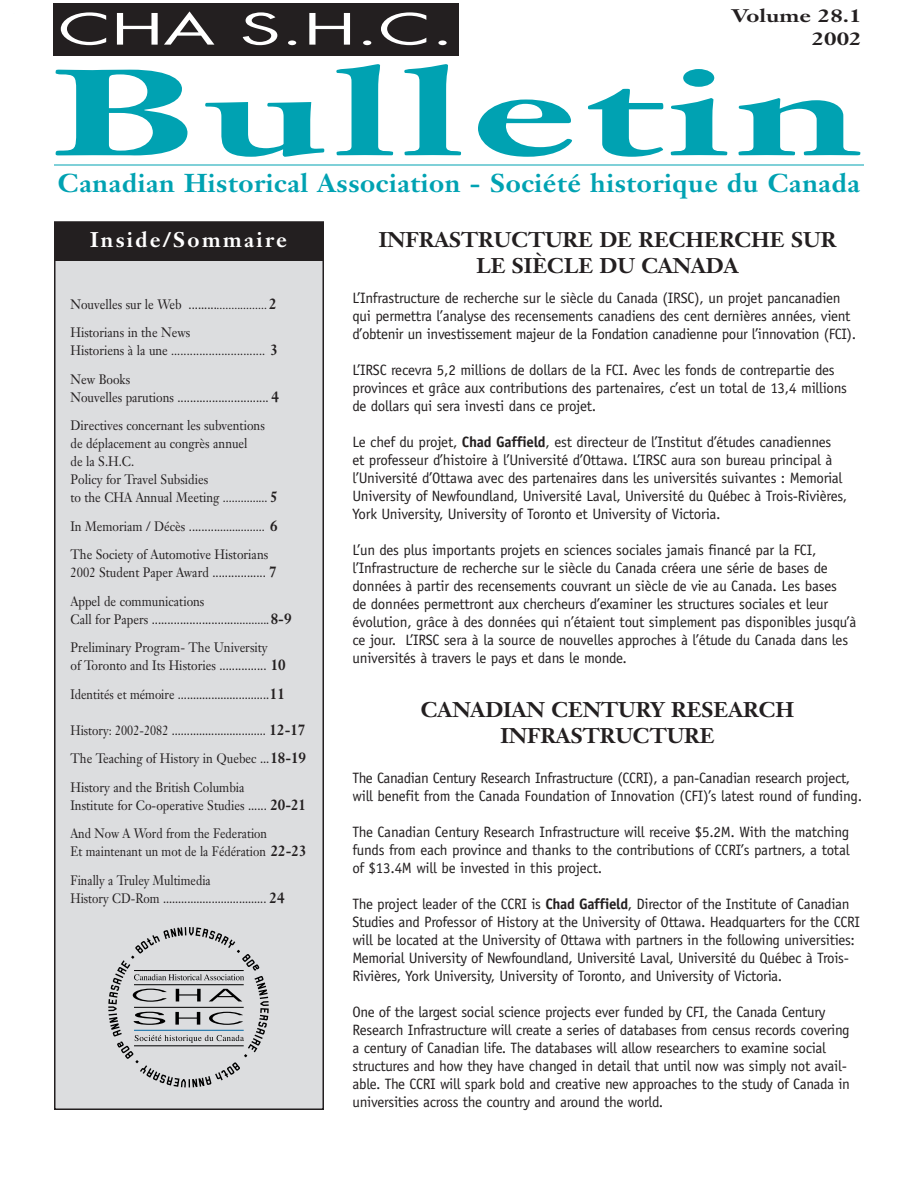
<style>
.page{position:relative;width:918px;height:1188px;background:#fff}
.page>*{position:absolute;margin:0;border:0;box-sizing:border-box;transform-origin:0 0}
.t1{font:700 120px "Janson Text";letter-spacing:.03em;color:#00a2b2;scale:1.75 1}
.t2{font:42px "Futura";color:#fff;scale:1.75 1}
.t3{font:700 25.5px "Janson Text";letter-spacing:.02em;color:#00a2b2}
.t4{font:700 21px/25.7px "Janson Text";color:#231f20;text-align:center}
.t5{font:700 21px "Janson Text";letter-spacing:.11em;color:#fff}
.t6{font:700 18px "Janson Text";color:#231f20;scale:1.25 1}
.t7{font:15px/18px "Officina Sans";letter-spacing:-.02em;color:#231f20}
.t8{font:13.5px/28.5px "Janson Text";color:#231f20;scale:.9 1}
.t9{font:13.5px/28.5px "Janson Text";color:#231f20;text-align:justify;scale:.87 1}
.t10{font:italic 13.5px/28.5px "Janson Text";color:#231f20;scale:.9 1}
.s1{font-weight:700}
.s2{font-style:italic;font-size:12.75px}
.s3{font-weight:700;font-size:15px}
.s4{font-style:normal}
.s5{font-weight:700;font-style:normal;font-size:15px}
.s6{font-size:12.75px}
</style>
<div class="page">
<div style="left:55px;top:222px;width:268px;height:887px;background:#dcdddf"></div>
<div style="left:54px;top:221px;width:270px;height:889px;border:2px solid #231f20"></div>
<hr style="left:54px;top:165px;width:810px;height:1px;background:#00a2b2">
<div style="left:53px;top:3px;width:406px;height:53px;background:#231f20"></div>
<div style="left:54px;top:222px;width:269px;height:39px;background:#231f20"></div>
<svg style="left:108px;top:927px;width:161px;height:160px"></svg>
<h2 class="t2" style="left:58px;top:10px;width:228px">CHA S.H.C.</h2>
<p class="t6" style="left:731px;top:8px;width:106px">Volume 28.1</p>
<p class="t6" style="left:812px;top:32px;width:42px">2002</p>
<h1 class="t1" style="left:50px;top:64px;width:465px">Bulletin</h1>
<h3 class="t3" style="left:58px;top:172px;width:804px">Canadian Historical Association - Société historique du Canada</h3>
<h3 class="t5" style="left:90px;top:231px;width:199px">Inside/Sommaire</h3>
<h3 class="t4" style="left:379px;top:229px;width:459px">INFRASTRUCTURE DE RECHERCHE SUR<br>LE SIÈCLE DU CANADA</h3>
<p class="t7" style="left:352px;top:291px;width:505px">L’Infrastructure de recherche sur le siècle du Canada (IRSC), un projet pancanadien qui permettra l’analyse des recensements canadiens des cent dernières années, vient d’obtenir un investissement majeur de la Fondation canadienne pour l’innovation (FCI).</p>
<p class="t7" style="left:352px;top:363px;width:496px">L’IRSC recevra 5,2 millions de dollars de la FCI. Avec les fonds de contrepartie des provinces et grâce aux contributions des partenaires, c’est un total de 13,4 millions de dollars qui sera investi dans ce projet.</p>
<p class="t7" style="left:352px;top:435px;width:496px">Le chef du projet, <span class="s1">Chad Gaffield</span>, est directeur de l’Institut d’études canadiennes<br>et professeur d’histoire à l’Université d’Ottawa. L’IRSC aura son bureau principal à l’Université d’Ottawa avec des partenaires dans les universités suivantes : Memorial University of Newfoundland, Université Laval, Université du Québec à Trois-Rivières, York University, University of Toronto et University of Victoria.</p>
<p class="t7" style="left:352px;top:543px;width:505px">L’un des plus importants projets en sciences sociales jamais financé par la FCI, l’Infrastructure de recherche sur le siècle du Canada créera une série de bases de données à partir des recensements couvrant un siècle de vie au Canada. Les bases<br>de données permettront aux chercheurs d’examiner les structures sociales et leur évolution, grâce à des données qui n’étaient tout simplement pas disponibles jusqu’à ce jour. L’IRSC sera à la source de nouvelles approches à l’étude du Canada dans les universités à travers le pays et dans le monde.</p>
<h3 class="t4" style="left:421px;top:699px;width:375px">CANADIAN CENTURY RESEARCH<br>INFRASTRUCTURE</h3>
<p class="t7" style="left:352px;top:771px;width:511px">The Canadian Century Research Infrastructure (CCRI), a pan-Canadian research project, will benefit from the Canada Foundation of Innovation (CFI)’s latest round of funding.</p>
<p class="t7" style="left:352px;top:825px;width:499px;text-align:justify">The Canadian Century Research Infrastructure will receive $5.2M. With the matching funds from each province and thanks to the contributions of CCRI’s partners, a total of $13.4M will be invested in this project.</p>
<p class="t7" style="left:352px;top:897px;width:509px">The project leader of the CCRI is <span class="s1">Chad Gaffield</span>, Director of the Institute of Canadian Studies and Professor of History at the University of Ottawa. Headquarters for the CCRI will be located at the University of Ottawa with partners in the following universities:<br>Memorial University of Newfoundland, Université Laval, Université du Québec à Trois-Rivières, York University, University of Toronto, and University of Victoria.</p>
<p class="t7" style="left:352px;top:1005px;width:499px">One of the largest social science projects ever funded by CFI, the Canada Century Research Infrastructure will create a series of databases from census records covering a century of Canadian life. The databases will allow researchers to examine social structures and how they have changed in detail that until now was simply not avail&shy;able. The CCRI will spark bold and creative new approaches to the study of Canada in universities across the country and around the world.</p>
<p class="t8" style="left:70px;top:291px;width:231px">Nouvelles sur le Web .........<span class="s2">.................</span> <span class="s3">2<br></span>Historians in the News</p>
<p class="t10" style="left:70px;top:338px;width:232px"><span class="s4">Historiens à la une</span> .............................. <span class="s5">3<br></span><span class="s4">New Books</span></p>
<p class="t8" style="left:70px;top:384px;width:233px">Nouvelles parutions ............................. <span class="s3">4<br></span>Directives concernant les subventions</p>
<p class="t8" style="left:70px;top:436px;width:232px;line-height:18px">de déplacement au congrès annuel<br>de la S.H.C.<br>Policy for Travel Subsidies<br>to the CHA Annual Meeting <span class="s6">...............</span> <span class="s3">5</span></p>
<p class="t8" style="left:70px;top:513px;width:232px">In Memoriam / Décès .........<span class="s6">................</span> <span class="s3">6<br></span>The Society of Automotive Historians</p>
<p class="t8" style="left:70px;top:560px;width:231px">2002 Student Paper Award ................. <span class="s3">7<br></span>Appel de communications</p>
<p class="t8" style="left:70px;top:606px;width:247px">Call for Papers ...........................<span class="s6">...........</span><span class="s3">8-9<br></span>Preliminary Program- The University</p>
<p class="t8" style="left:70px;top:653px;width:241px">of Toronto and Its Histories ............... <span class="s3">10<br></span>Identités et mémoire ..............................<span class="s3">11</span></p>
<p class="t9" style="left:70px;top:717px;width:272px">History: 2002-2082 ............................... <span class="s3">12-17<br></span>The Teaching of History in Quebec ...<span class="s3">18-19<br></span>History and the British Columbia</p>
<p class="t8" style="left:70px;top:792px;width:263px">Institute for Co-operative Studies ...... <span class="s3">20-21<br></span>And Now A Word from the Federation</p>
<p class="t9" style="left:70px;top:839px;width:273px">Et maintenant un mot de la Fédération <span class="s3">22-23<br></span>Finally a Truley Multimedia</p>
<p class="t9" style="left:70px;top:885px;width:248px">History CD-Rom .................................. <span class="s3">24</span></p>
</div>
